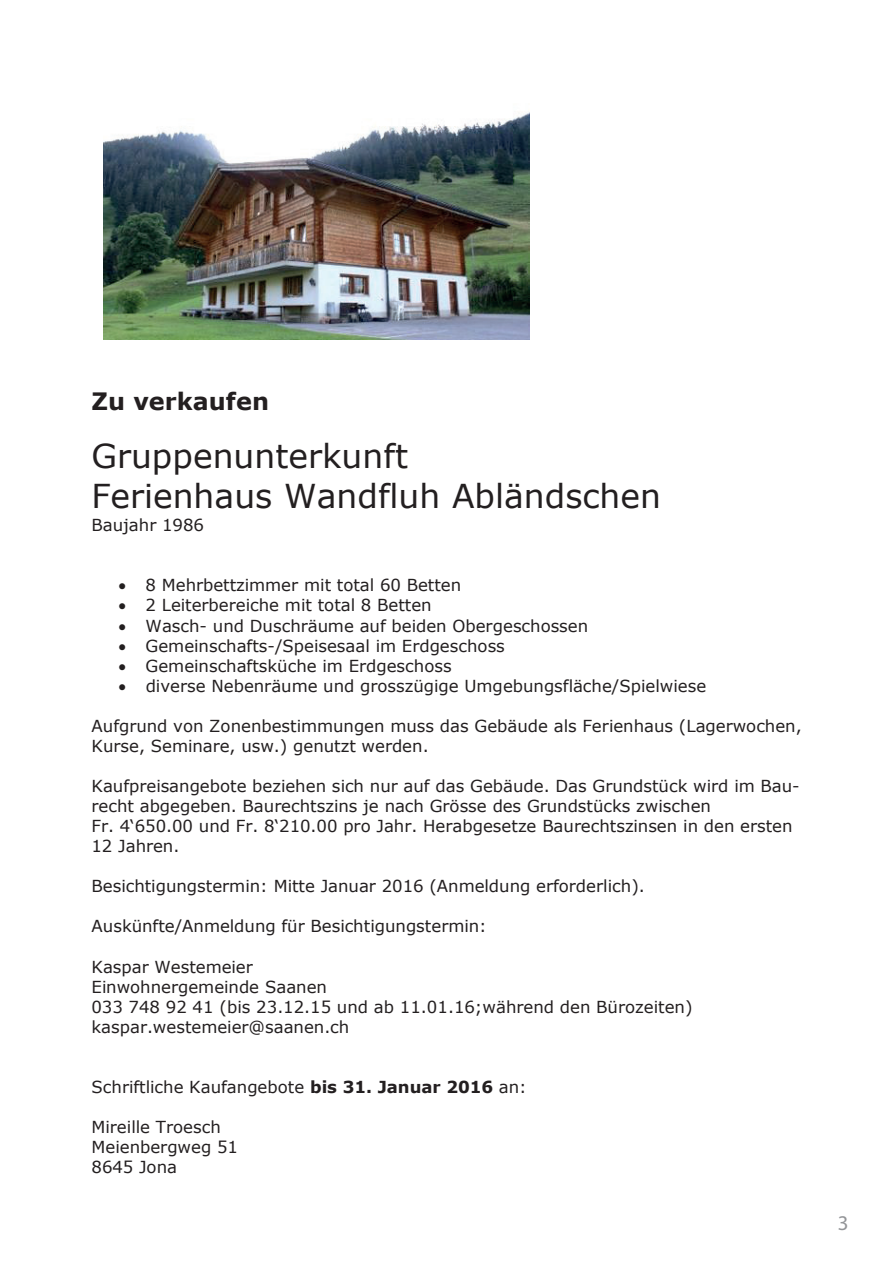
<style>
.page{position:relative;width:893px;height:1263px;background:#fff}
.page>*{position:absolute;margin:0;border:0;box-sizing:border-box;transform-origin:0 0}
.t1{font:33px/40.2px "Verdana";color:#231f20}
.t2{font:700 24px "Verdana";color:#231f20}
.t3{font:21px "Myriad Pro";color:#939598}
.t4{font:16.5px/20.1px "Verdana";color:#231f20}
.s1{font-weight:700}
</style>
<div class="page">
<img style="left:103px;top:112px;width:427px;height:228px">
<h2 class="t2" style="left:92px;top:384px;width:179px">Zu verkaufen</h2>
<h1 class="t1" style="left:92px;top:435px;width:571px">Gruppenunterkunft<br>Ferienhaus Wandfluh Abländschen</h1>
<p class="t4" style="left:92px;top:515px;width:114px">Baujahr 1986</p>
<p class="t4" style="left:119px;top:575px;width:344px">• 8 Mehrbettzimmer mit total 60 Betten</p>
<p class="t4" style="left:119px;top:595px;width:315px">• 2 Leiterbereiche mit total 8 Betten</p>
<p class="t4" style="left:119px;top:615px;width:471px">• Wasch- und Duschräume auf beiden Obergeschossen</p>
<p class="t4" style="left:119px;top:635px;width:388px">• Gemeinschafts-/Speisesaal im Erdgeschoss</p>
<p class="t4" style="left:119px;top:655px;width:334px">• Gemeinschaftsküche im Erdgeschoss</p>
<p class="t4" style="left:119px;top:675px;width:589px">• diverse Nebenräume und grosszügige Umgebungsfläche/Spielwiese</p>
<p class="t4" style="left:92px;top:716px;width:712px">Aufgrund von Zonenbestimmungen muss das Gebäude als Ferienhaus (Lagerwochen,<br>Kurse, Seminare, usw.) genutzt werden.</p>
<p class="t4" style="left:92px;top:776px;width:710px">Kaufpreisangebote beziehen sich nur auf das Gebäude. Das Grundstück wird im Bau&shy;recht abgegeben. Baurechtszins je nach Grösse des Grundstücks zwischen<br>Fr. 4‘650.00 und Fr. 8‘210.00 pro Jahr. Herabgesetze Baurechtszinsen in den ersten 12 Jahren.</p>
<p class="t4" style="left:92px;top:876px;width:555px">Besichtigungstermin: Mitte Januar 2016 (Anmeldung erforderlich).</p>
<p class="t4" style="left:92px;top:916px;width:397px">Auskünfte/Anmeldung für Besichtigungstermin:</p>
<p class="t4" style="left:92px;top:956px;width:602px">Kaspar Westemeier<br>Einwohnergemeinde Saanen<br>033 748 92 41 (bis 23.12.15 und ab 11.01.16;während den Bürozeiten) kaspar.westemeier@saanen.ch</p>
<p class="t4" style="left:92px;top:1077px;width:437px">Schriftliche Kaufangebote <span class="s1">bis 31. Januar 2016</span> an:</p>
<p class="t4" style="left:92px;top:1117px;width:148px">Mireille Troesch<br>Meienbergweg 51<br>8645 Jona</p>
<p class="t3" style="left:838px;top:1210px;width:12px">3</p>
</div>
